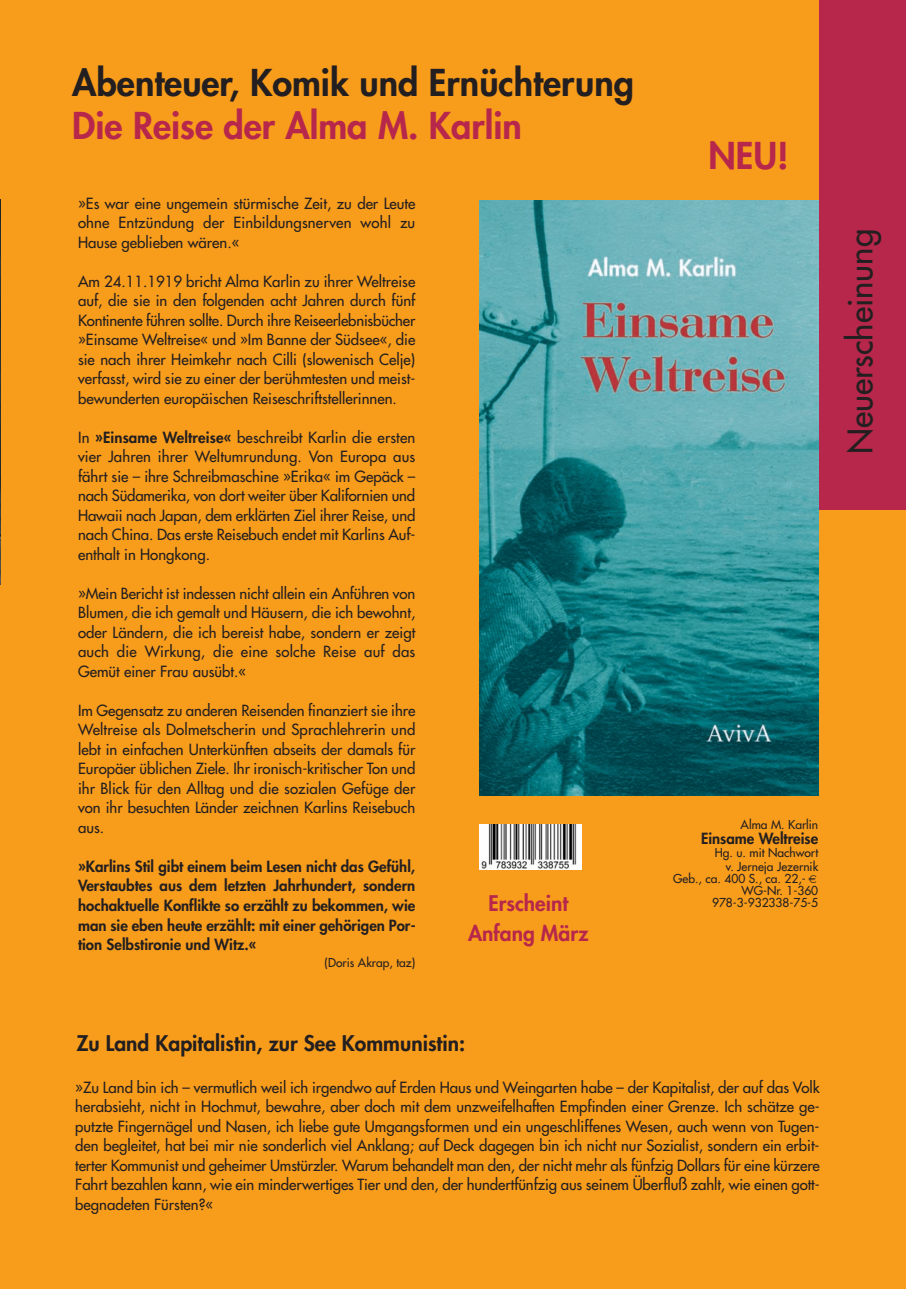
<style>
.page{position:relative;width:906px;height:1289px;background:#fff}
.page>*{position:absolute;margin:0;border:0;box-sizing:border-box;transform-origin:0 0}
.t1{font:800 36px/43.5px "Futura";color:#231f20}
.t2{font:800 36px "Futura";color:#b6274b}
.t3{font:33px "Futura";color:#231f20}
.t4{font:800 21px "Futura";color:#231f20}
.t5{font:800 21px "Futura";color:#b6274b}
.t6{font:15px/19.5px "Futura";color:#231f20;text-align:justify}
.t7{font:800 15px/19.5px "Futura";color:#231f20;text-align:justify}
.t8{font:12px/13.5px "Futura";color:#231f20;text-align:right}
.s1{color:#b6274b}
.s2{font-weight:800}
</style>
<div class="page">
<div style="left:0;top:0;width:906px;height:1288px;background:#f89c1c"></div>
<img style="left:479px;top:824px;width:102px;height:45px">
<img style="left:479px;top:200px;width:340px;height:595px">
<img style="left:0;top:199px;width:1px;height:385px">
<div style="left:819px;top:0;width:87px;height:510px;background:#b6274b"></div>
<p class="t1" style="left:72px;top:63px;width:563px">Abenteuer, Komik und Ernüchterung<br><span class="s1">Die Reise der Alma M. Karlin</span></p>
<p class="t2" style="left:708px;top:139px;width:82px">NEU!</p>
<p class="t6" style="left:78px;top:194px;width:339px">»Es war eine ungemein stürmische Zeit, zu der Leute ohne Entzündung der Einbildungsnerven wohl zu Hause geblieben wären.«</p>
<p class="t6" style="left:78px;top:272px;width:339px">Am 24.11.1919 bricht Alma Karlin zu ihrer Weltreise auf, die sie in den folgenden acht Jahren durch fünf Kontinente führen sollte. Durch ihre Reiseerlebnisbücher »Einsame Weltreise« und »Im Banne der Südsee«, die sie nach ihrer Heimkehr nach Cilli (slowenisch Celje) verfasst, wird sie zu einer der berühmtesten und meist&shy;bewunderten europäischen Reiseschriftstellerinnen.</p>
<p class="t6" style="left:78px;top:428px;width:339px">In <span class="s2">»Einsame Weltreise«</span> beschreibt Karlin die ersten vier Jahren ihrer Weltumrundung. Von Europa aus fährt sie – ihre Schreibmaschine »Erika« im Gepäck – nach Südamerika, von dort weiter über Kalifornien und Hawaii nach Japan, dem erklärten Ziel ihrer Reise, und nach China. Das erste Reisebuch endet mit Karlins Auf&shy;enthalt in Hongkong.</p>
<p class="t6" style="left:78px;top:584px;width:339px">»Mein Bericht ist indessen nicht allein ein Anführen von Blumen, die ich gemalt und Häusern, die ich bewohnt, oder Ländern, die ich bereist habe, sondern er zeigt auch die Wirkung, die eine solche Reise auf das Gemüt einer Frau ausübt.«</p>
<p class="t6" style="left:78px;top:701px;width:339px">Im Gegensatz zu anderen Reisenden finanziert sie ihre Weltreise als Dolmetscherin und Sprachlehrerin und lebt in einfachen Unterkünften abseits der damals für Europäer üblichen Ziele. Ihr ironisch-kritischer Ton und ihr Blick für den Alltag und die sozialen Gefüge der von ihr besuchten Länder zeichnen Karlins Reisebuch aus.</p>
<p class="t7" style="left:78px;top:857px;width:339px">»Karlins Stil gibt einem beim Lesen nicht das Gefühl, Verstaubtes aus dem letzten Jahrhundert, sondern hochaktuelle Konflikte so erzählt zu bekommen, wie man sie eben heute erzählt: mit einer gehörigen Por&shy;tion Selbstironie und Witz.«</p>
<p class="t8" style="left:325px;top:956px;width:92px">(Doris Akrap, taz)</p>
<p class="t8" style="left:740px;top:818px;width:79px">Alma M. Karlin</p>
<p class="t7" style="left:701px;top:829px;width:119px">Einsame Weltreise</p>
<p class="t8" style="left:715px;top:846px;width:105px">Hg. u. mit Nachwort v. Jerneja Jezernik</p>
<p class="t8" style="left:741px;top:873px;width:78px;line-height:12px;text-align:left;text-indent:-68px">Geb., ca. 400 S., ca. 22,-<br>WG-Nr. 1-360</p>
<p class="t5" style="left:488px;top:893px;width:81px">Erscheint</p>
<p class="t8" style="left:712px;top:896px;width:108px">978-3-932338-75-5</p>
<p class="t5" style="left:468px;top:923px;width:122px">Anfang März</p>
<p class="t3" style="left:844px;top:454px;width:227px;rotate:-90deg">Neuerscheinung</p>
<p class="t4" style="left:77px;top:1032px;width:390px">Zu Land Kapitalistin, zur See Kommunistin:</p>
<p class="t6" style="left:75px;top:1078px;width:746px">»Zu Land bin ich – vermutlich weil ich irgendwo auf Erden Haus und Weingarten habe – der Kapitalist, der auf das Volk herabsieht, nicht in Hochmut, bewahre, aber doch mit dem unzweifelhaften Empfinden einer Grenze. Ich schätze ge&shy;putzte Fingernägel und Nasen, ich liebe gute Umgangsformen und ein ungeschliffenes Wesen, auch wenn von Tugen&shy;den begleitet, hat bei mir nie sonderlich viel Anklang; auf Deck dagegen bin ich nicht nur Sozialist, sondern ein erbit&shy;terter Kommunist und geheimer Umstürzler. Warum behandelt man den, der nicht mehr als fünfzig Dollars für eine kürzere Fahrt bezahlen kann, wie ein minderwertiges Tier und den, der hundertfünfzig aus seinem Überfluß zahlt, wie einen gott&shy;begnadeten Fürsten?«</p>
</div>
